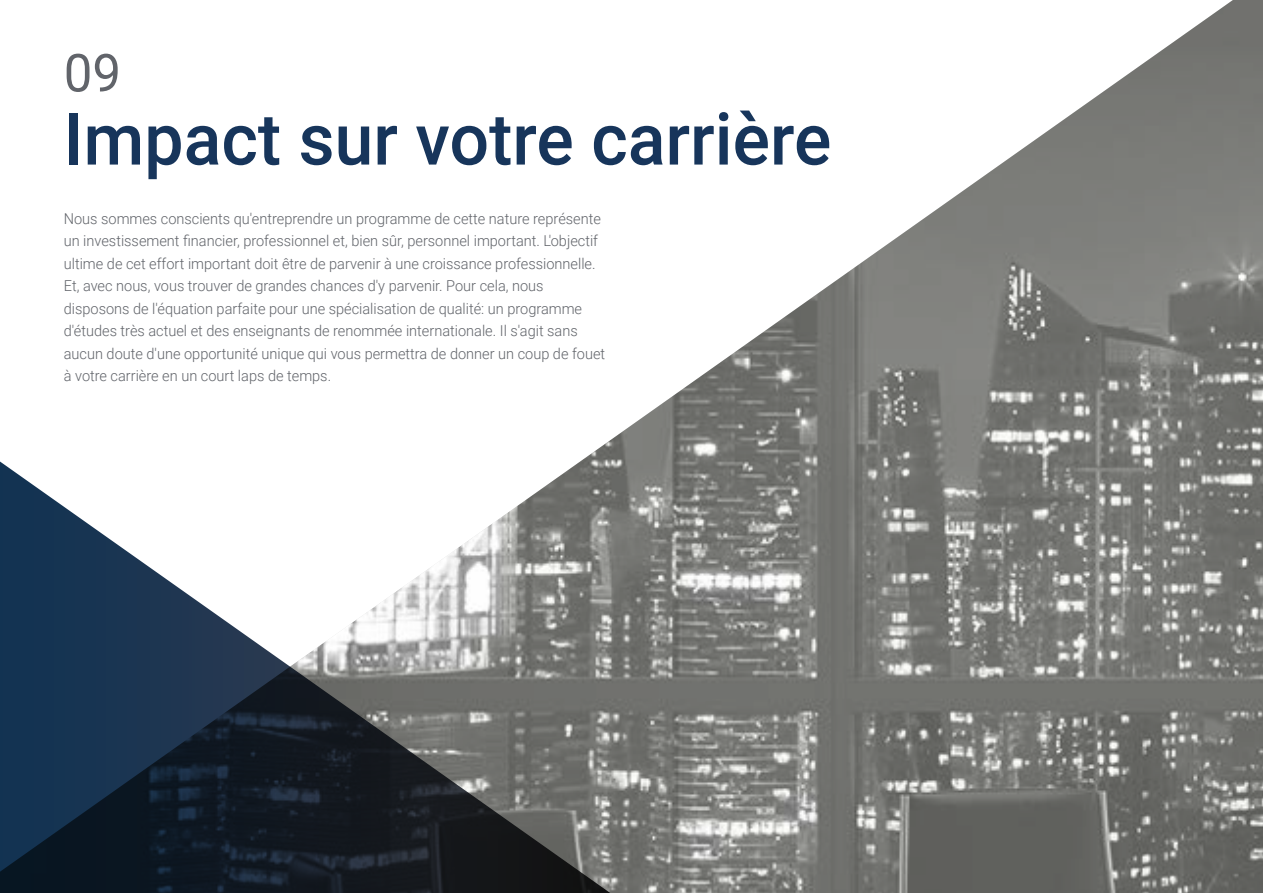
<style>
.page{position:relative;width:1263px;height:893px;background:#fff}
.page>*{position:absolute;margin:0;border:0;box-sizing:border-box;transform-origin:0 0}
.t1{font:500 72px "Roboto";color:#17355b}
.t2{font:52.5px "Roboto";color:#61646a}
.t3{font:300 15px/22.5px "Roboto";color:#61646a}
</style>
<div class="page">
<img style="left:602px;top:0;width:661px;height:893px">
<svg style="left:0;top:446px;width:640px;height:447px"></svg>
<h2 class="t2" style="left:64px;top:36px;width:59px">09</h2>
<h1 class="t1" style="left:64px;top:89px;width:769px">Impact sur votre carrière</h1>
<p class="t3" style="left:64px;top:207px;width:543px">Nous sommes conscients qu'entreprendre un programme de cette nature représente un investissement financier, professionnel et, bien sûr, personnel important. L'objectif ultime de cet effort important doit être de parvenir à une croissance professionnelle.<br>Et, avec nous, vous trouver de grandes chances d'y parvenir. Pour cela, nous disposons de l'équation parfaite pour une spécialisation de qualité: un programme d'études très actuel et des enseignants de renommée internationale. Il s'agit sans aucun doute d'une opportunité unique qui vous permettra de donner un coup de fouet à votre carrière en un court laps de temps.</p>
</div>
